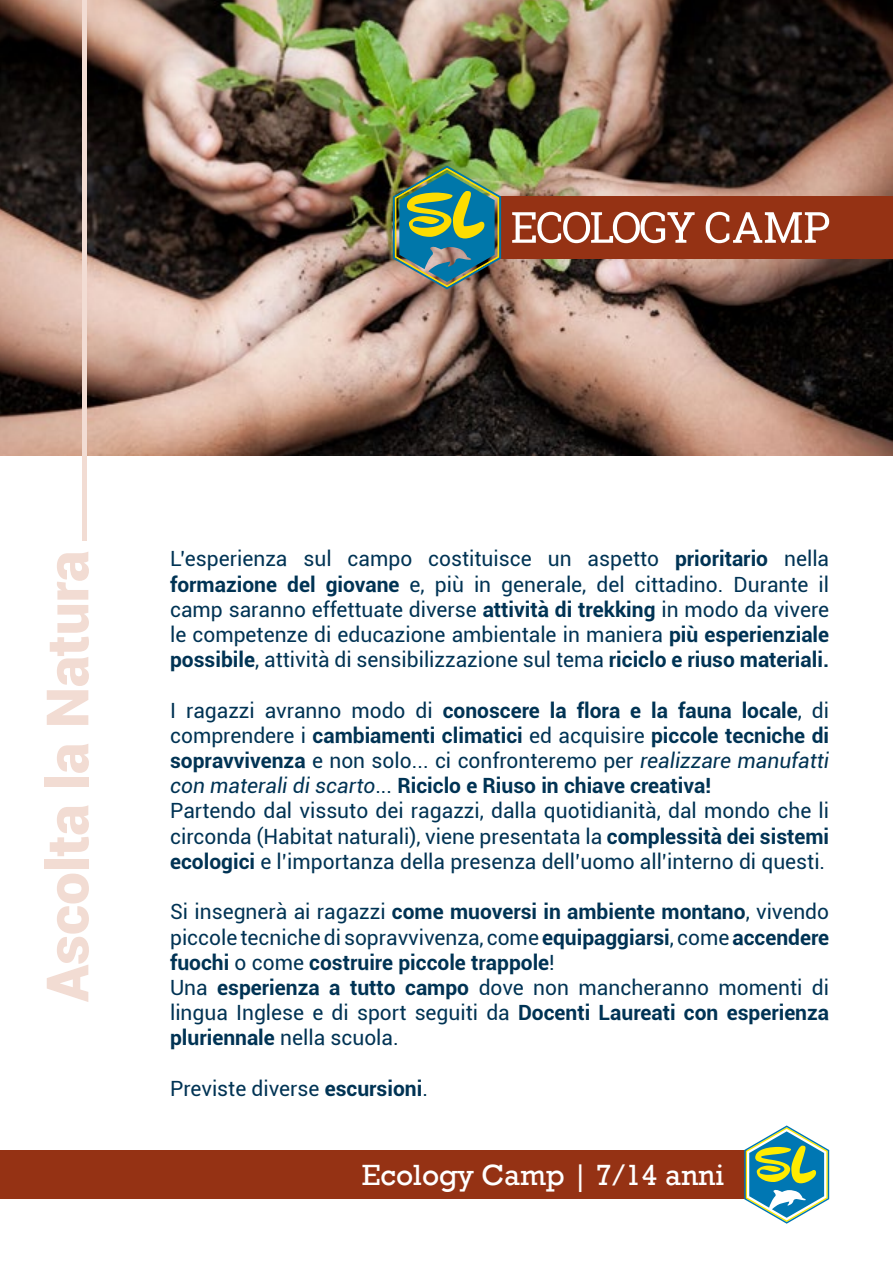
<style>
.page{position:relative;width:893px;height:1263px;background:#fff}
.page>*{position:absolute;margin:0;border:0;box-sizing:border-box;transform-origin:0 0}
.t1{font:900 58.5px "Roboto";color:#f2dcd3}
.t2{font:30px "Rockwell";color:#fff}
.t3{font:21px/25.2px "Roboto";color:#003354}
.s1{font-weight:700}
.s2{font-style:italic}
</style>
<div class="page">
<img style="left:0;top:0;width:893px;height:455px">
<div style="left:0;top:1150px;width:747px;height:49px;background:#953214"></div>
<svg style="left:744px;top:1125px;width:85px;height:99px"></svg>
<hr style="left:83px;top:0;width:4px;height:541px;background:#f2dcd3">
<div style="left:499px;top:197px;width:394px;height:62px;background:#953214"></div>
<img style="left:393px;top:166px;width:108px;height:123px">
<svg style="left:706px;top:212px;width:123px;height:31px"></svg>
<svg style="left:512px;top:212px;width:183px;height:31px"></svg>
<h1 class="t1" style="left:26px;top:1002px;width:453px;rotate:-90deg">Ascolta la Natura</h1>
<p class="t3" style="left:170px;top:546px;width:661px;text-align:justify">L’esperienza sul campo costituisce un aspetto <span class="s1">prioritario</span> nella <span class="s1">formazione del giovane</span> e, più in generale, del cittadino. Durante il camp saranno effettuate diverse <span class="s1">attività di trekking</span> in modo da vivere le competenze di educazione ambientale in maniera <span class="s1">più esperienziale possibile</span>, attività di sensibilizzazione sul tema <span class="s1">riciclo e riuso materiali.</span></p>
<p class="t3" style="left:170px;top:697px;width:661px">I ragazzi avranno modo di <span class="s1">conoscere la flora e la fauna locale</span>, di comprendere i <span class="s1">cambiamenti climatici</span> ed acquisire <span class="s1">piccole tecniche di sopravvivenza</span> e non solo... ci confronteremo per <span class="s2">realizzare manufatti con materali di scarto</span>... <span class="s1">Riciclo e Riuso in chiave creativa!<br></span>Partendo dal vissuto dei ragazzi, dalla quotidianità, dal mondo che li circonda (Habitat naturali), viene presentata la <span class="s1">complessità dei sistemi ecologici</span> e l’importanza della presenza dell’uomo all’interno di questi.</p>
<p class="t3" style="left:170px;top:898px;width:661px">Si insegnerà ai ragazzi <span class="s1">come muoversi in ambiente montano</span>, vivendo piccole tecniche di sopravvivenza, come <span class="s1">equipaggiarsi</span>, come <span class="s1">accendere fuochi</span> o come <span class="s1">costruire piccole trappole</span>!<br>Una <span class="s1">esperienza a tutto campo</span> dove non mancheranno momenti di lingua Inglese e di sport seguiti da <span class="s1">Docenti Laureati con esperienza pluriennale</span> nella scuola.</p>
<p class="t3" style="left:170px;top:1075px;width:259px">Previste diverse <span class="s1">escursioni</span>.</p>
<h2 class="t2" style="left:362px;top:1157px;width:364px">Ecology Camp | 7/14 anni</h2>
</div>
